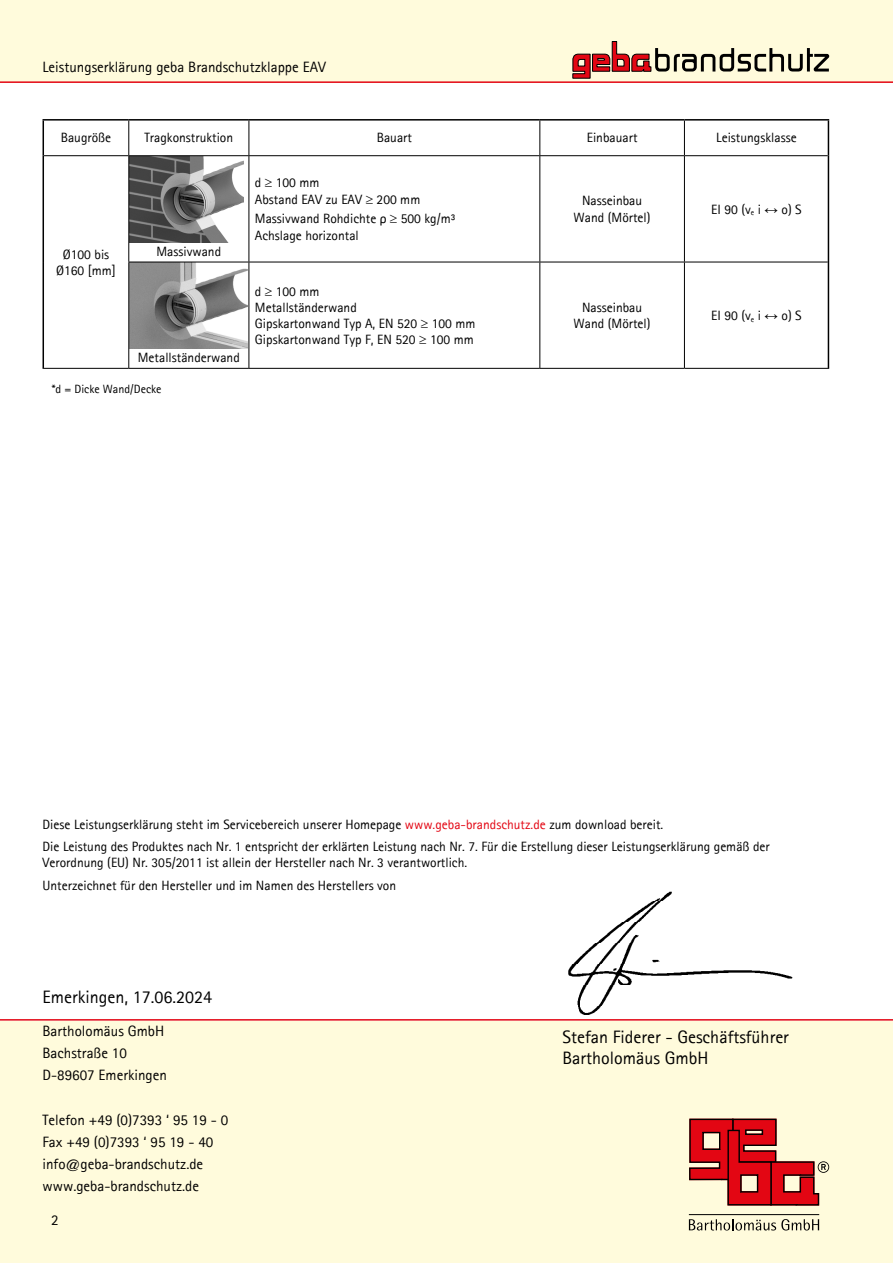
<style>
.page{position:relative;width:893px;height:1263px;background:#fff}
.page>*{position:absolute;margin:0;border:0;box-sizing:border-box;transform-origin:0 0}
.t1{font:18px/21.6px "AT Rotis Sans Serif";color:#000}
.t2{font:15px/22.2px "AT Rotis Sans Serif";color:#000}
.t3{font:13.5px/16.2px "AT Rotis Sans Serif";color:#000}
.t4{font:12px "AT Rotis Sans Serif";color:#000}
.s1{font-family:"Calibri"}
.s2{font-family:"Arial Narrow"}
.s3{color:#e30613}
</style>
<div class="page">
<div style="left:0;top:1020px;width:893px;height:243px;background:#fffbdc"></div>
<div style="left:0;top:0;width:893px;height:83px;background:#fffbdc"></div>
<svg style="left:572px;top:41px;width:257px;height:37px;background:#cbb39e"></svg>
<hr style="left:0;top:1019px;width:893px;height:1px;background:#e30613">
<img style="left:129px;top:156px;width:114px;height:86px">
<img style="left:129px;top:263px;width:118px;height:86px">
<svg style="left:689px;top:1219px;width:130px;height:11px"></svg>
<hr style="left:689px;top:1214px;width:130px;height:1px;background:#000">
<svg style="left:689px;top:1119px;width:140px;height:87px"></svg>
<hr style="left:43px;top:119px;width:86px;height:2px;background:#000">
<hr style="left:43px;top:121px;width:1px;height:35px;background:#000">
<hr style="left:129px;top:119px;width:120px;height:2px;background:#000">
<hr style="left:249px;top:119px;width:291px;height:2px;background:#000">
<hr style="left:540px;top:119px;width:144px;height:2px;background:#000">
<hr style="left:684px;top:119px;width:145px;height:2px;background:#000">
<hr style="left:828px;top:121px;width:1px;height:35px;background:#000">
<hr style="left:43px;top:156px;width:1px;height:106px;background:#000">
<hr style="left:43px;top:262px;width:1px;height:106px;background:#000">
<hr style="left:828px;top:156px;width:1px;height:106px;background:#000">
<hr style="left:828px;top:262px;width:1px;height:106px;background:#000">
<hr style="left:128px;top:121px;width:1px;height:34px;background:#000">
<hr style="left:249px;top:121px;width:1px;height:34px;background:#000">
<hr style="left:539px;top:121px;width:1px;height:34px;background:#000">
<hr style="left:684px;top:121px;width:1px;height:34px;background:#000">
<hr style="left:44px;top:155px;width:85px;height:1px;background:#000">
<hr style="left:43px;top:368px;width:86px;height:1px;background:#000">
<hr style="left:129px;top:155px;width:120px;height:1px;background:#000">
<hr style="left:128px;top:156px;width:1px;height:106px;background:#000">
<hr style="left:249px;top:155px;width:291px;height:1px;background:#000">
<hr style="left:249px;top:156px;width:1px;height:106px;background:#000">
<hr style="left:540px;top:155px;width:144px;height:1px;background:#000">
<hr style="left:539px;top:156px;width:1px;height:106px;background:#000">
<hr style="left:684px;top:155px;width:144px;height:1px;background:#000">
<hr style="left:684px;top:156px;width:1px;height:106px;background:#000">
<hr style="left:128px;top:262px;width:121px;height:1px;background:#000">
<hr style="left:128px;top:262px;width:1px;height:106px;background:#000">
<hr style="left:249px;top:262px;width:291px;height:1px;background:#000">
<hr style="left:249px;top:262px;width:1px;height:106px;background:#000">
<hr style="left:540px;top:262px;width:144px;height:1px;background:#000">
<hr style="left:539px;top:262px;width:1px;height:106px;background:#000">
<hr style="left:684px;top:262px;width:144px;height:1px;background:#000">
<hr style="left:684px;top:262px;width:1px;height:106px;background:#000">
<hr style="left:129px;top:368px;width:120px;height:1px;background:#000">
<hr style="left:249px;top:368px;width:291px;height:1px;background:#000">
<hr style="left:540px;top:368px;width:144px;height:1px;background:#000">
<hr style="left:684px;top:368px;width:145px;height:1px;background:#000">
<img style="left:568px;top:891px;width:225px;height:124px">
<p class="t2" style="left:43px;top:56px;width:285px">Leistungserklärung geba Brandschutzklappe EAV</p>
<p class="t3" style="left:61px;top:130px;width:52px">Baugröße</p>
<p class="t3" style="left:144px;top:130px;width:90px">Tragkonstruktion</p>
<p class="t3" style="left:377px;top:130px;width:37px">Bauart</p>
<p class="t3" style="left:587px;top:130px;width:52px">Einbauart</p>
<p class="t3" style="left:716px;top:130px;width:82px">Leistungsklasse</p>
<p class="t3" style="left:56px;top:246px;width:61px;text-align:center">Ø100 bis<br>Ø160 [mm]</p>
<p class="t3" style="left:156px;top:243px;width:66px">Massivwand</p>
<p class="t3" style="left:138px;top:350px;width:103px">Metallständerwand</p>
<p class="t4" style="left:52px;top:382px;width:111px">*d = Dicke Wand/Decke</p>
<p class="t3" style="left:255px;top:175px;width:167px">d ≥ 100 mm<br>Abstand EAV zu EAV ≥ 200 mm</p>
<p class="t3" style="left:255px;top:211px;width:202px">Massivwand Rohdichte <span class="s1">ρ</span> ≥ 500 kg/m³<br>Achslage horizontal</p>
<p class="t3" style="left:255px;top:283px;width:222px">d ≥ 100 mm<br>Metallständerwand<br>Gipskartonwand Typ A, EN 520 ≥ 100 mm<br>Gipskartonwand Typ F, EN 520 ≥ 100 mm</p>
<p class="t3" style="left:574px;top:193px;width:78px;text-align:center">Nasseinbau<br>Wand (Mörtel)</p>
<p class="t3" style="left:711px;top:201px;width:92px">EI 90 (v<sub>e</sub> i <span class="s2">↔</span> o) S</p>
<p class="t3" style="left:574px;top:299px;width:78px;text-align:center">Nasseinbau<br>Wand (Mörtel)</p>
<p class="t3" style="left:711px;top:307px;width:92px">EI 90 (v<sub>e</sub> i <span class="s2">↔</span> o) S</p>
<p class="t3" style="left:43px;top:814px;width:729px;line-height:21.5px">Diese Leistungserklärung steht im Servicebereich unserer Homepage <span class="s3">www.geba-brandschutz.de</span> zum download bereit.<br>Die Leistung des Produktes nach Nr. 1 entspricht der erklärten Leistung nach Nr. 7. Für die Erstellung dieser Leistungserklärung gemäß der</p>
<p class="t3" style="left:43px;top:851px;width:426px;line-height:22.5px">Verordnung (EU) Nr. 305/2011 ist allein der Hersteller nach Nr. 3 verantwortlich.<br>Unterzeichnet für den Hersteller und im Namen des Herstellers von</p>
<h1 class="t1" style="left:43px;top:986px;width:171px">Emerkingen, 17.06.2024</h1>
<p class="t2" style="left:43px;top:1019px;width:126px">Bartholomäus GmbH<br>Bachstraße 10<br>D-89607 Emerkingen</p>
<p class="t2" style="left:43px;top:1108px;width:187px">Telefon +49 (0)7393 ‘ 95 19 - 0<br>Fax +49 (0)7393 ‘ 95 19 - 40 info@geba-brandschutz.de www.geba-brandschutz.de</p>
<p class="t2" style="left:51px;top:1208px;width:9px">2</p>
<h1 class="t1" style="left:562px;top:1025px;width:228px">Stefan Fiderer - Geschäftsführer<br>Bartholomäus GmbH</h1>
</div>
